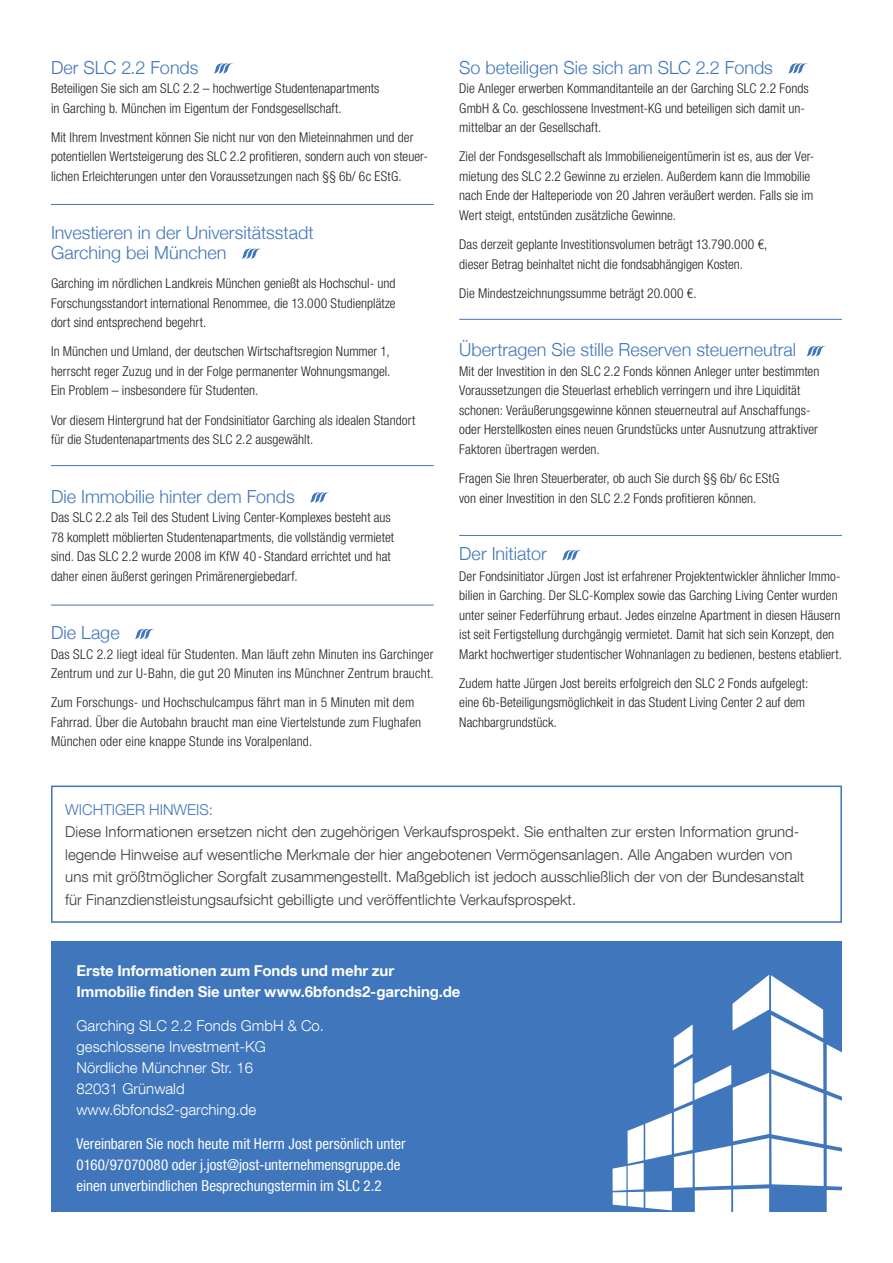
<style>
.page{position:relative;width:893px;height:1263px;background:#fff}
.page>*{position:absolute;margin:0;border:0;box-sizing:border-box;transform-origin:0 0}
.t1{font:300 18px/19.5px "Helvetica Neue";color:#4076bc}
.t2{font:300 15px/22.5px "Helvetica Neue LT Com";color:#3e3e3f}
.t3{font:condensed 15px/21px "Helvetica Neue LT Com";color:#fff}
.t4{font:300 15px/21px "Helvetica Neue LT Com";color:#fff}
.t5{font:700 15px/21px "Helvetica Neue LT Com";letter-spacing:-.005em;color:#fff}
.t6{font:300 15px "Helvetica Neue LT Com";color:#4076bc}
.t7{font:300 condensed 13.5px/19.5px "Helvetica Neue LT Com";letter-spacing:.005em;color:#231f20}
</style>
<div class="page">
<div style="left:51px;top:942px;width:791px;height:270px;background:#4076bc"></div>
<div style="left:51px;top:785px;width:791px;height:138px;border:2px solid #4076bc"></div>
<svg style="left:214px;top:63px;width:19px;height:11px"></svg>
<svg style="left:241px;top:249px;width:19px;height:10px"></svg>
<svg style="left:310px;top:492px;width:20px;height:10px"></svg>
<svg style="left:135px;top:629px;width:19px;height:10px"></svg>
<svg style="left:788px;top:63px;width:20px;height:11px"></svg>
<svg style="left:807px;top:346px;width:19px;height:10px"></svg>
<svg style="left:562px;top:550px;width:20px;height:10px"></svg>
<hr style="left:51px;top:204px;width:383px;height:1px;background:#4076bc">
<hr style="left:51px;top:465px;width:383px;height:1px;background:#4076bc">
<hr style="left:459px;top:319px;width:383px;height:1px;background:#4076bc">
<hr style="left:459px;top:535px;width:383px;height:1px;background:#4076bc">
<hr style="left:51px;top:605px;width:383px;height:1px;background:#4076bc">
<svg style="left:613px;top:975px;width:229px;height:237px"></svg>
<h1 class="t1" style="left:51px;top:56px;width:149px">Der SLC 2.2 Fonds</h1>
<p class="t7" style="left:51px;top:78px;width:330px">Beteiligen Sie sich am SLC 2.2 – hochwertige Studentenapartments in Garching b. München im Eigentum der Fondsgesellschaft.</p>
<p class="t7" style="left:51px;top:127px;width:378px">Mit Ihrem Investment können Sie nicht nur von den Mieteinnahmen und der potentiellen Wertsteigerung des SLC 2.2 profitieren, sondern auch von steuer&shy;lichen Erleichterungen unter den Voraussetzungen nach §§ 6b/ 6c EStG.</p>
<h1 class="t1" style="left:51px;top:222px;width:264px">Investieren in der Universitätsstadt<br>Garching bei München</h1>
<p class="t7" style="left:51px;top:273px;width:346px;text-align:justify">Garching im nördlichen Landkreis München genießt als Hochschul- und Forschungsstandort international Renommee, die 13.000 Studienplätze dort sind entsprechend begehrt.</p>
<p class="t7" style="left:51px;top:342px;width:341px;text-align:justify">In München und Umland, der deutschen Wirtschaftsregion Nummer 1, herrscht reger Zuzug und in der Folge permanenter Wohnungsmangel.<br>Ein Problem – insbesondere für Studenten.</p>
<p class="t7" style="left:51px;top:410px;width:366px">Vor diesem Hintergrund hat der Fondsinitiator Garching als idealen Standort für die Studentenapartments des SLC 2.2 ausgewählt.</p>
<h1 class="t1" style="left:51px;top:485px;width:245px">Die Immobilie hinter dem Fonds</h1>
<p class="t7" style="left:51px;top:507px;width:345px">Das SLC 2.2 als Teil des Student Living Center-Komplexes besteht aus 78 komplett möblierten Studentenapartments, die vollständig vermietet sind. Das SLC 2.2 wurde 2008 im KfW 40 - Standard errichtet und hat daher einen äußerst geringen Primärenergiebedarf.</p>
<h1 class="t1" style="left:51px;top:622px;width:70px">Die Lage</h1>
<p class="t7" style="left:51px;top:644px;width:384px">Das SLC 2.2 liegt ideal für Studenten. Man läuft zehn Minuten ins Garchinger<br>Zentrum und zur U-Bahn, die gut 20 Minuten ins Münchner Zentrum braucht.</p>
<p class="t7" style="left:51px;top:693px;width:372px">Zum Forschungs- und Hochschulcampus fährt man in 5 Minuten mit dem<br>Fahrrad. Über die Autobahn braucht man eine Viertelstunde zum Flughafen<br>München oder eine knappe Stunde ins Voralpenland.</p>
<h1 class="t1" style="left:459px;top:56px;width:315px">So beteiligen Sie sich am SLC 2.2 Fonds</h1>
<p class="t7" style="left:459px;top:78px;width:351px">Die Anleger erwerben Kommanditanteile an der Garching SLC 2.2 Fonds<br>GmbH &amp; Co. geschlossene Investment-KG und beteiligen sich damit un&shy;mittelbar an der Gesellschaft.</p>
<p class="t7" style="left:459px;top:147px;width:357px">Ziel der Fondsgesellschaft als Immobilieneigentümerin ist es, aus der Ver&shy;mietung des SLC 2.2 Gewinne zu erzielen. Außerdem kann die Immobilie nach Ende der Halteperiode von 20 Jahren veräußert werden. Falls sie im Wert steigt, entstünden zusätzliche Gewinne.</p>
<p class="t7" style="left:459px;top:234px;width:310px">Das derzeit geplante Investitionsvolumen beträgt 13.790.000 €, dieser Betrag beinhaltet nicht die fondsabhängigen Kosten.</p>
<p class="t7" style="left:459px;top:283px;width:239px">Die Mindestzeichnungssumme beträgt 20.000 €.</p>
<h1 class="t1" style="left:459px;top:339px;width:338px">Übertragen Sie stille Reserven steuerneutral</h1>
<p class="t7" style="left:459px;top:361px;width:362px">Mit der Investition in den SLC 2.2 Fonds können Anleger unter bestimmten Voraussetzungen die Steuerlast erheblich verringern und ihre Liquidität schonen: Veräußerungsgewinne können steuerneutral auf Anschaffungs&shy;oder Herstellkosten eines neuen Grundstücks unter Ausnutzung attraktiver Faktoren übertragen werden.</p>
<p class="t7" style="left:459px;top:468px;width:322px">Fragen Sie Ihren Steuerberater, ob auch Sie durch §§ 6b/ 6c EStG von einer Investition in den SLC 2.2 Fonds profitieren können.</p>
<h1 class="t1" style="left:459px;top:543px;width:89px">Der Initiator</h1>
<p class="t7" style="left:459px;top:566px;width:384px">Der Fondsinitiator Jürgen Jost ist erfahrener Projektentwickler ähnlicher Immo&shy;bilien in Garching. Der SLC-Komplex sowie das Garching Living Center wurden unter seiner Federführung erbaut. Jedes einzelne Apartment in diesen Häusern ist seit Fertigstellung durchgängig vermietet. Damit hat sich sein Konzept, den Markt hochwertiger studentischer Wohnanlagen zu bedienen, bestens etabliert.</p>
<p class="t7" style="left:459px;top:673px;width:351px">Zudem hatte Jürgen Jost bereits erfolgreich den SLC 2 Fonds aufgelegt: eine 6b-Beteiligungsmöglichkeit in das Student Living Center 2 auf dem<br>Nachbargrundstück.</p>
<p class="t6" style="left:65px;top:800px;width:149px">WICHTIGER HINWEIS:</p>
<p class="t2" style="left:65px;top:820px;width:741px">Diese Informationen ersetzen nicht den zugehörigen Verkaufsprospekt. Sie enthalten zur ersten Information grund&shy;legende Hinweise auf wesentliche Merkmale der hier angebotenen Vermögensanlagen. Alle Angaben wurden von uns mit größtmöglicher Sorgfalt zusammengestellt. Maßgeblich ist jedoch ausschließlich der von der Bundesanstalt für Finanzdienstleistungsaufsicht gebilligte und veröffentlichte Verkaufsprospekt.</p>
<p class="t5" style="left:77px;top:960px;width:385px">Erste Informationen zum Fonds und mehr zur<br>Immobilie finden Sie unter www.6bfonds2-garching.de</p>
<p class="t4" style="left:77px;top:1015px;width:249px">Garching SLC 2.2 Fonds GmbH &amp; Co. geschlossene Investment-KG<br>Nördliche Münchner Str. 16<br>82031 Grünwald www.6bfonds2-garching.de</p>
<p class="t3" style="left:77px;top:1132px;width:331px">Vereinbaren Sie noch heute mit Herrn Jost persönlich unter<br>0160/97070080 oder j.jost@jost-unternehmensgruppe.de einen unverbindlichen Besprechungstermin im SLC 2.2</p>
</div>
